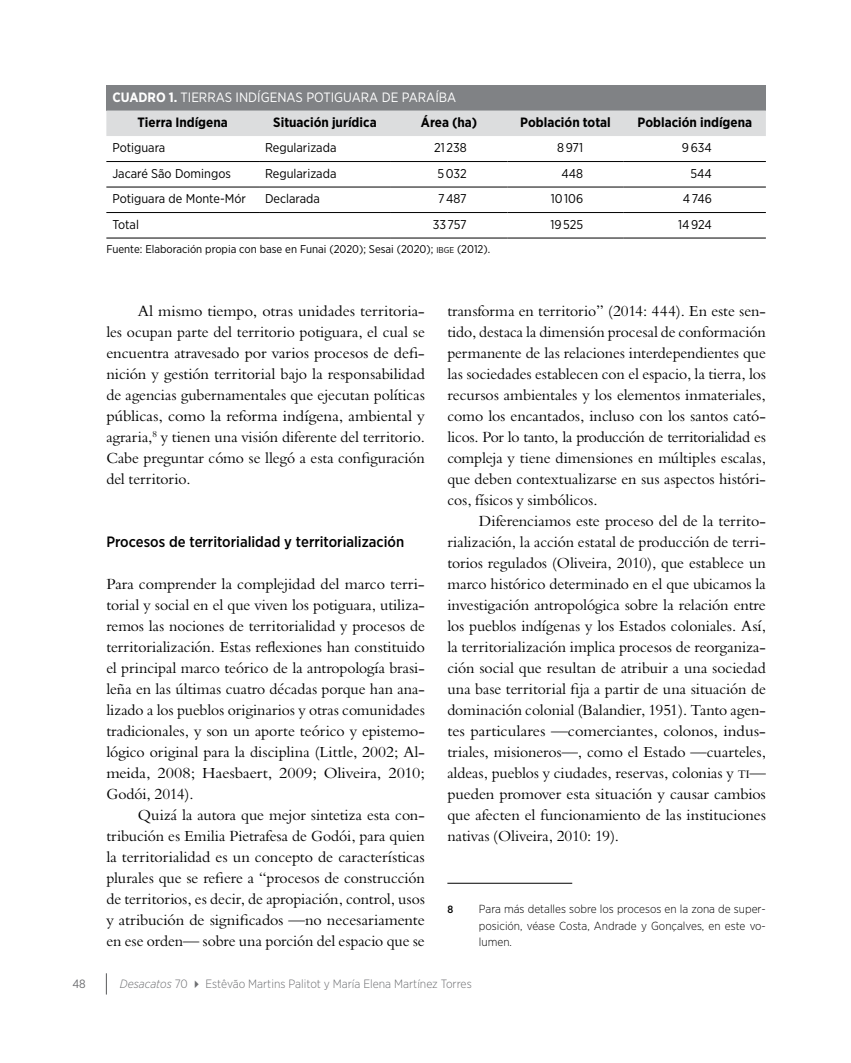
<style>
.page{position:relative;width:851px;height:1063px;background:#fff}
.page>*{position:absolute;margin:0;border:0;box-sizing:border-box;transform-origin:0 0}
.t1{font:15px/21px "Bergamo Std";color:#000;text-align:justify}
.t2{font:500 15px "Gotham Narrow";color:#000}
.t3{font:13.5px/25.5px "Gotham Narrow";color:#fff}
.t4{font:700 13.5px "Gotham Narrow";color:#000}
.t5{font:12.75px "Gotham Narrow";color:#000}
.t6{font:300 12px "Gotham Narrow";color:#6d6e71}
.t7{font:12px "Gotham Narrow";color:#6d6e71}
.t8{font:300 11.7px/16.5px "Gotham Narrow";color:#000;text-align:justify}
.t9{font:11.25px "Gotham Narrow";color:#000}
.t10{font:500 10.5px "Gotham Narrow";color:#000}
.s1{font-weight:700}
.s2{font-weight:700;color:#000}
.s3{font-size:8.4px}
.s4{font-size:11.25px}
.s5{font-style:italic}
</style>
<div class="page">
<svg style="left:106px;top:973px;width:1px;height:22px"></svg>
<div style="left:106px;top:85px;width:659px;height:26px;background:#808285"></div>
<div style="left:106px;top:111px;width:659px;height:25px;background:#dcddde"></div>
<hr style="left:106px;top:161px;width:153px;height:1px;background:#000">
<hr style="left:259px;top:161px;width:132px;height:1px;background:#000">
<hr style="left:391px;top:161px;width:116px;height:1px;background:#000">
<hr style="left:507px;top:161px;width:116px;height:1px;background:#000">
<hr style="left:623px;top:161px;width:142px;height:1px;background:#000">
<hr style="left:106px;top:187px;width:153px;height:1px;background:#000">
<hr style="left:259px;top:187px;width:132px;height:1px;background:#000">
<hr style="left:391px;top:187px;width:116px;height:1px;background:#000">
<hr style="left:507px;top:187px;width:116px;height:1px;background:#000">
<hr style="left:623px;top:187px;width:142px;height:1px;background:#000">
<hr style="left:106px;top:212px;width:153px;height:1px;background:#000">
<hr style="left:259px;top:212px;width:132px;height:1px;background:#000">
<hr style="left:391px;top:212px;width:116px;height:1px;background:#000">
<hr style="left:507px;top:212px;width:116px;height:1px;background:#000">
<hr style="left:623px;top:212px;width:142px;height:1px;background:#000">
<hr style="left:106px;top:238px;width:153px;height:1px;background:#000">
<hr style="left:259px;top:238px;width:132px;height:1px;background:#000">
<hr style="left:391px;top:238px;width:116px;height:1px;background:#000">
<hr style="left:507px;top:238px;width:116px;height:1px;background:#000">
<hr style="left:623px;top:238px;width:142px;height:1px;background:#000">
<hr style="left:447px;top:883px;width:125px;height:1px;background:#000">
<p class="t3" style="left:137px;top:84px;width:320px;text-indent:-25px"><span class="s1">CUADRO 1.</span> TIERRAS INDÍGENAS POTIGUARA DE PARAÍBA<br><span class="s2">Tierra Indígena</span></p>
<p class="t4" style="left:273px;top:114px;width:105px">Situación jurídica</p>
<p class="t4" style="left:421px;top:114px;width:58px">Área (ha)</p>
<p class="t4" style="left:520px;top:114px;width:92px">Población total</p>
<p class="t4" style="left:637px;top:114px;width:116px">Población indígena</p>
<p class="t5" style="left:112px;top:140px;width:54px">Potiguara</p>
<p class="t5" style="left:265px;top:140px;width:73px">Regularizada</p>
<p class="t5" style="left:434px;top:140px;width:34px">21 238</p>
<p class="t5" style="left:557px;top:140px;width:28px">8 971</p>
<p class="t5" style="left:682px;top:140px;width:31px">9 634</p>
<p class="t5" style="left:112px;top:165px;width:120px">Jacaré São Domingos</p>
<p class="t5" style="left:265px;top:165px;width:73px">Regularizada</p>
<p class="t5" style="left:437px;top:165px;width:31px">5 032</p>
<p class="t5" style="left:561px;top:165px;width:23px">448</p>
<p class="t5" style="left:690px;top:165px;width:23px">544</p>
<p class="t5" style="left:112px;top:191px;width:135px">Potiguara de Monte-Mór</p>
<p class="t5" style="left:265px;top:191px;width:56px">Declarada</p>
<p class="t5" style="left:438px;top:191px;width:30px">7 487</p>
<p class="t5" style="left:550px;top:191px;width:34px">10 106</p>
<p class="t5" style="left:682px;top:191px;width:31px">4 746</p>
<p class="t5" style="left:112px;top:216px;width:28px">Total</p>
<p class="t5" style="left:432px;top:216px;width:36px">33 757</p>
<p class="t5" style="left:550px;top:216px;width:34px">19 525</p>
<p class="t5" style="left:678px;top:216px;width:35px">14 924</p>
<p class="t9" style="left:106px;top:242px;width:385px">Fuente: Elaboración propia con base en Funai (2020); Sesai (2020); <span class="s3">ibge</span> (2012).</p>
<p class="t1" style="left:106px;top:301px;width:320px;text-indent:32px">Al mismo tiempo, otras unidades territoria&shy;les ocupan parte del territorio potiguara, el cual se encuentra atravesado por varios procesos de defi&shy;nición y gestión territorial bajo la responsabilidad de agencias gubernamentales que ejecutan políticas públicas, como la reforma indígena, ambiental y agraria,<sup>8</sup> y tienen una visión diferente del territorio.<br>Cabe preguntar cómo se llegó a esta configuración del territorio.</p>
<p class="t2" style="left:106px;top:532px;width:299px">Procesos de territorialidad y territorialización</p>
<p class="t1" style="left:106px;top:574px;width:320px">Para comprender la complejidad del marco terri&shy;torial y social en el que viven los potiguara, utiliza&shy;remos las nociones de territorialidad y procesos de territorialización. Estas reflexiones han constituido el principal marco teórico de la antropología brasi&shy;leña en las últimas cuatro décadas porque han ana&shy;lizado a los pueblos originarios y otras comunidades tradicionales, y son un aporte teórico y epistemo&shy;lógico original para la disciplina (Little, 2002; Al&shy;meida, 2008; Haesbaert, 2009; Oliveira, 2010; Godói, 2014).</p>
<p class="t1" style="left:106px;top:805px;width:320px;text-indent:32px">Quizá la autora que mejor sintetiza esta con&shy;tribución es Emilia Pietrafesa de Godói, para quien la territorialidad es un concepto de características plurales que se refiere a “procesos de construcción de territorios, es decir, de apropiación, control, usos y atribución de significados —no necesariamente en ese orden— sobre una porción del espacio que se</p>
<p class="t1" style="left:447px;top:301px;width:320px">transforma en territorio” (2014: 444). En este sen&shy;tido, destaca la dimensión procesal de conformación permanente de las relaciones interdependientes que las sociedades establecen con el espacio, la tierra, los recursos ambientales y los elementos inmateriales, como los encantados, incluso con los santos cató&shy;licos. Por lo tanto, la producción de territorialidad es compleja y tiene dimensiones en múltiples escalas, que deben contextualizarse en sus aspectos históri&shy;cos, físicos y simbólicos.</p>
<p class="t1" style="left:447px;top:511px;width:320px;text-indent:32px">Diferenciamos este proceso del de la territo&shy;rialización, la acción estatal de producción de terri&shy;torios regulados (Oliveira, 2010), que establece un marco histórico determinado en el que ubicamos la investigación antropológica sobre la relación entre los pueblos indígenas y los Estados coloniales. Así, la territorialización implica procesos de reorganiza&shy;ción social que resultan de atribuir a una sociedad una base territorial fija a partir de una situación de dominación colonial (Balandier, 1951). Tanto agen&shy;tes particulares —comerciantes, colonos, indus&shy;triales, misioneros—, como el Estado —cuarteles, aldeas, pueblos y ciudades, reservas, colonias y <span class="s4">ti</span>— pueden promover esta situación y causar cambios que afecten el funcionamiento de las instituciones nativas (Oliveira, 2010: 19).</p>
<p class="t10" style="left:447px;top:903px;width:7px">8</p>
<p class="t8" style="left:479px;top:901px;width:288px">Para más detalles sobre los procesos en la zona de super&shy;posición, véase Costa, Andrade y Gonçalves, en este vo&shy;lumen.</p>
<p class="t7" style="left:72px;top:976px;width:15px">48</p>
<p class="t6" style="left:120px;top:976px;width:353px"><span class="s5">Desacatos</span> 70 ✔ Estêvão Martins Palitot y María Elena Martínez Torres</p>
</div>
